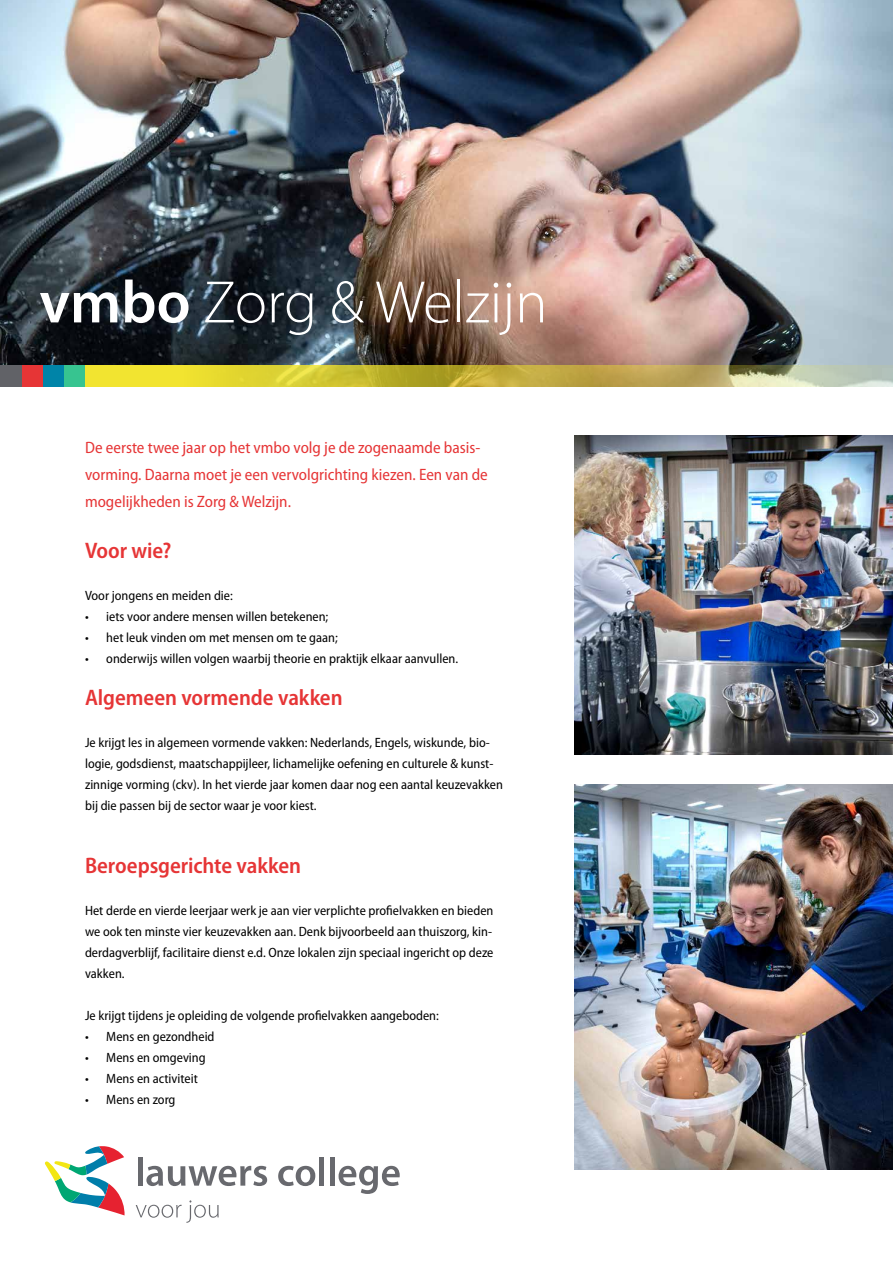
<style>
.page{position:relative;width:893px;height:1263px;background:#fff}
.page>*{position:absolute;margin:0;border:0;box-sizing:border-box;transform-origin:0 0}
.t1{font:300 60.45px "Myriad Pro";color:#fff}
.t2{font:600 semi-condensed 22.5px "Myriad Pro";letter-spacing:-.005em;color:#e63536}
.t3{font:semi-condensed 16.5px/27px "Myriad Pro";color:#e63536}
.t4{font:semi-condensed 13.5px/21px "Myriad Pro";color:#000}
.s1{font-weight:600}
</style>
<div class="page">
<img style="left:0;top:0;width:893px;height:366px">
<hr style="left:138px;top:1157px;width:4px;height:28px;background:#68696e">
<svg style="left:146px;top:1166px;width:121px;height:20px"></svg>
<svg style="left:278px;top:1166px;width:37px;height:20px"></svg>
<div style="left:319px;top:1157px;width:5px;height:28px;background:#68696e"></div>
<hr style="left:330px;top:1157px;width:4px;height:28px;background:#68696e">
<svg style="left:339px;top:1166px;width:61px;height:28px"></svg>
<svg style="left:136px;top:1200px;width:83px;height:23px"></svg>
<svg style="left:45px;top:1146px;width:80px;height:69px"></svg>
<img style="left:574px;top:436px;width:319px;height:319px">
<img style="left:574px;top:785px;width:319px;height:384px">
<div style="left:64px;top:366px;width:21px;height:21px;background:#37c490"></div>
<div style="left:43px;top:366px;width:21px;height:21px;background:#0084a8"></div>
<div style="left:21px;top:366px;width:22px;height:21px;background:#e63536"></div>
<div style="left:0;top:366px;width:21px;height:21px;background:#616267"></div>
<svg style="left:85px;top:366px;width:808px;height:21px;background:#cabe51"></svg>
<h1 class="t1" style="left:39px;top:266px;width:510px"><span class="s1">vmbo</span> Zorg &amp; Welzijn</h1>
<p class="t3" style="left:85px;top:434px;width:404px">De eerste twee jaar op het vmbo volg je de zogenaamde basis&shy;vorming. Daarna moet je een vervolgrichting kiezen. Een van de mogelijkheden is Zorg &amp; Welzijn.</p>
<h2 class="t2" style="left:85px;top:536px;width:88px">Voor wie?</h2>
<p class="t4" style="left:85px;top:585px;width:149px">Voor jongens en meiden die:</p>
<p class="t4" style="left:85px;top:606px;width:245px">• iets voor andere mensen willen betekenen;</p>
<p class="t4" style="left:85px;top:627px;width:254px">• het leuk vinden om met mensen om te gaan;</p>
<p class="t4" style="left:85px;top:648px;width:375px">• onderwijs willen volgen waarbij theorie en praktijk elkaar aanvullen.</p>
<h2 class="t2" style="left:85px;top:683px;width:259px">Algemeen vormende vakken</h2>
<p class="t4" style="left:85px;top:732px;width:419px">Je krijgt les in algemeen vormende vakken: Nederlands, Engels, wiskunde, bio&shy;logie, godsdienst, maatschappijleer, lichamelijke oefening en culturele &amp; kunst&shy;zinnige vorming (ckv). In het vierde jaar komen daar nog een aantal keuzevakken bij die passen bij de sector waar je voor kiest.</p>
<h2 class="t2" style="left:85px;top:851px;width:218px">Beroepsgerichte vakken</h2>
<p class="t4" style="left:85px;top:900px;width:410px;text-align:justify">Het derde en vierde leerjaar werk je aan vier verplichte profielvakken en bieden we ook ten minste vier keuzevakken aan. Denk bijvoorbeeld aan thuiszorg, kin&shy;derdagverblijf, facilitaire dienst e.d. Onze lokalen zijn speciaal ingericht op deze vakken.</p>
<p class="t4" style="left:85px;top:1005px;width:355px">Je krijgt tijdens je opleiding de volgende profielvakken aangeboden:</p>
<p class="t4" style="left:85px;top:1026px;width:131px">• Mens en gezondheid</p>
<p class="t4" style="left:85px;top:1047px;width:122px">• Mens en omgeving</p>
<p class="t4" style="left:85px;top:1068px;width:114px">• Mens en activiteit</p>
<p class="t4" style="left:85px;top:1089px;width:92px">• Mens en zorg</p>
</div>
